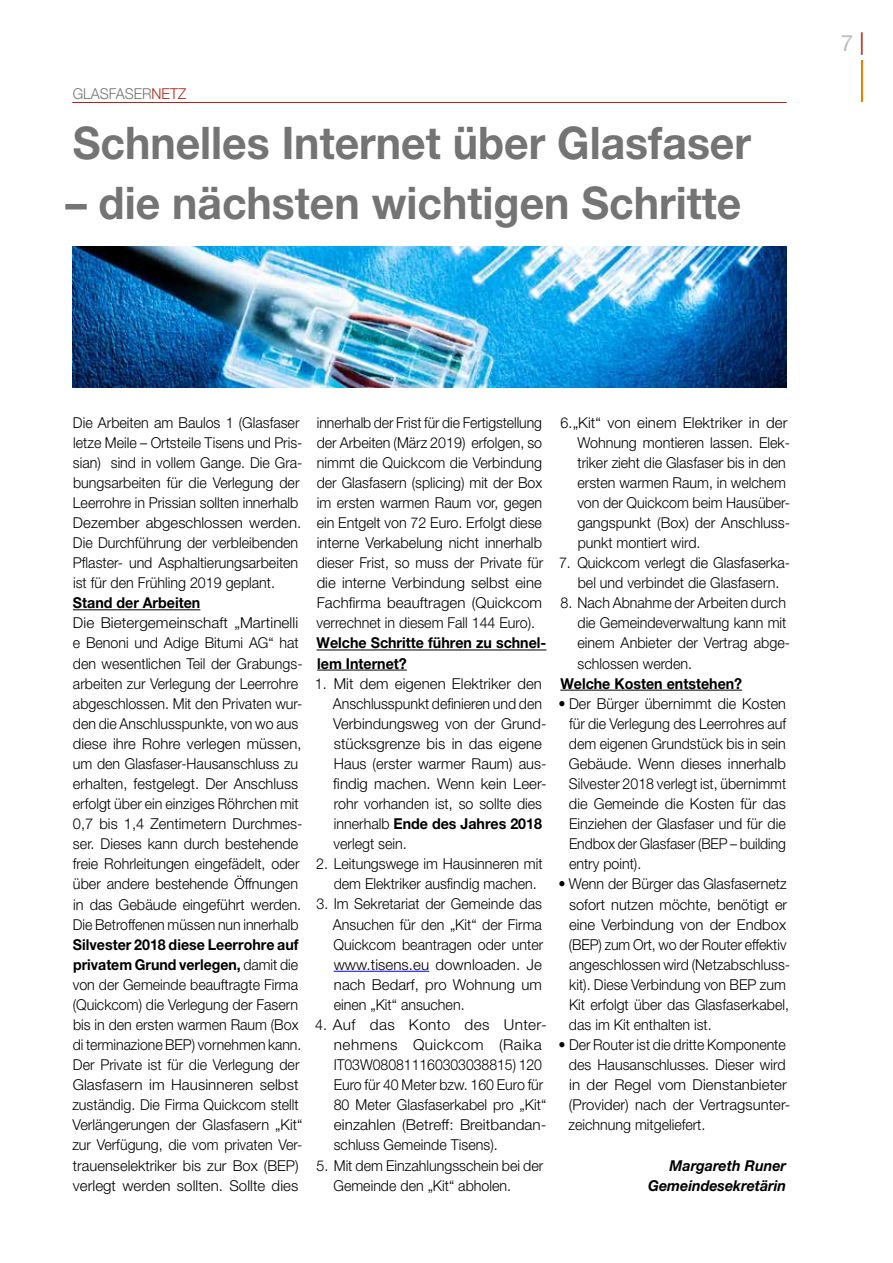
<style>
.page{position:relative;width:893px;height:1263px;background:#fff}
.page>*{position:absolute;margin:0;border:0;box-sizing:border-box;transform-origin:0 0}
.t1{font:700 45px "Helvetica Neue LT Pro";color:#757474;scale:.95 1}
.t2{font:22.5px "Helvetica Neue LT Pro";color:#bebebe}
.t3{font:300 15px/20.1px "Helvetica Neue LT Pro";color:#000;scale:.95 1}
.t4{font:300 15px/20.1px "Helvetica Neue LT Pro";color:#000;scale:.94 1}
.t5{font:300 15px/20.1px "Helvetica Neue LT Pro";color:#000}
.t6{font:700 15px/20.1px "Helvetica Neue LT Pro";color:#000;scale:.95 1}
.t7{font:italic 700 15px/20.1px "Helvetica Neue LT Pro";color:#000;text-align:right;scale:.95 1}
.t8{font:300 15px "Helvetica Neue LT Pro";color:#757474;scale:.95 1}
.s1{color:#b12417}
.s2{font-weight:700}
</style>
<div class="page">
<hr style="left:72px;top:102px;width:715px;height:1px;background:#b12417">
<hr style="left:73px;top:609px;width:127px;height:1px;background:#000">
<hr style="left:317px;top:650px;width:229px;height:1px;background:#000">
<hr style="left:317px;top:670px;width:90px;height:1px;background:#000">
<hr style="left:334px;top:971px;width:95px;height:1px;background:#00f">
<hr style="left:560px;top:690px;width:182px;height:1px;background:#000">
<img style="left:72px;top:247px;width:715px;height:140px">
<hr style="left:861px;top:60px;width:2px;height:42px;background:#ef7d00">
<p class="t8" style="left:73px;top:85px;width:121px">GLASFASER<span class="s1">NETZ</span></p>
<h1 class="t1" style="left:73px;top:115px;width:716px">Schnelles Internet über Glasfaser</h1>
<h1 class="t1" style="left:65px;top:175px;width:713px">– die nächsten wichtigen Schritte</h1>
<h2 class="t2" style="left:841px;top:30px;width:25px">7 <span class="s1">|</span></h2>
<p class="t3" style="left:73px;top:412px;width:243px">Die Arbeiten am Baulos 1 (Glasfaser letze Meile – Ortsteile Tisens und Pris&shy;sian) sind in vollem Gange. Die Gra&shy;bungsarbeiten für die Verlegung der Leerrohre in Prissian sollten innerhalb Dezember abgeschlossen werden.<br>Die Durchführung der verbleibenden Pflaster- und Asphaltierungsarbeiten ist für den Frühling 2019 geplant.</p>
<p class="t6" style="left:73px;top:592px;width:136px">Stand der Arbeiten</p>
<p class="t5" style="left:73px;top:613px;width:231px">Die Bietergemeinschaft „Martinelli e Benoni und Adige Bitumi AG“ hat den wesentlichen Teil der Grabungs&shy;arbeiten zur Verlegung der Leerrohre abgeschlossen. Mit den Privaten wur&shy;den die Anschlusspunkte, von wo aus diese ihre Rohre verlegen müssen, um den Glasfaser-Hausanschluss zu erhalten, festgelegt. Der Anschluss erfolgt über ein einziges Röhrchen mit 0,7 bis 1,4 Zentimetern Durchmes&shy;ser. Dieses kann durch bestehende freie Rohrleitungen eingefädelt, oder über andere bestehende Öffnungen in das Gebäude eingeführt werden.<br>Die Betroffenen müssen nun innerhalb</p>
<p class="t4" style="left:72px;top:934px;width:246px"><span class="s2">Silvester 2018 diese Leerrohre auf privatem Grund verlegen,</span> damit die von der Gemeinde beauftragte Firma (Quickcom) die Verlegung der Fasern bis in den ersten warmen Raum (Box di terminazione BEP) vornehmen kann.<br>Der Private ist für die Verlegung der Glasfasern im Hausinneren selbst zuständig. Die Firma Quickcom stellt Verlängerungen der Glasfasern „Kit“ zur Verfügung, die vom privaten Ver&shy;trauenselektriker bis zur Box (BEP) verlegt werden sollten. Sollte dies</p>
<p class="t4" style="left:317px;top:412px;width:243px;text-align:justify">innerhalb der Frist für die Fertigstellung der Arbeiten (März 2019) erfolgen, so nimmt die Quickcom die Verbindung der Glasfasern (splicing) mit der Box im ersten warmen Raum vor, gegen ein Entgelt von 72 Euro. Erfolgt diese interne Verkabelung nicht innerhalb dieser Frist, so muss der Private für die interne Verbindung selbst eine Fachfirma beauftragen (Quickcom verrechnet in diesem Fall 144 Euro).</p>
<p class="t6" style="left:317px;top:633px;width:243px">Welche Schritte führen zu schnel&shy;lem Internet?</p>
<p class="t3" style="left:333px;top:673px;width:226px;text-indent:-18px">1. Mit dem eigenen Elektriker den<br>Anschlusspunkt definieren und den<br>Verbindungsweg von der Grund&shy;stücksgrenze bis in das eigene<br>Haus (erster warmer Raum) aus&shy;findig machen. Wenn kein Leer&shy;rohr vorhanden ist, so sollte dies innerhalb <span class="s2">Ende des Jahres 2018 </span>verlegt sein.</p>
<p class="t3" style="left:334px;top:854px;width:221px;text-indent:-17px">2. Leitungswege im Hausinneren mit dem Elektriker ausfindig machen.</p>
<p class="t3" style="left:333px;top:894px;width:223px;text-align:justify;text-indent:-16px">3. Im Sekretariat der Gemeinde das Ansuchen für den „Kit“ der Firma Quickcom beantragen oder unter www.tisens.eu downloaden. Je nach Bedarf, pro Wohnung um einen „Kit“ ansuchen.</p>
<p class="t3" style="left:334px;top:1014px;width:226px;text-indent:-18px">4. Auf das Konto des Unter&shy;nehmens Quickcom (Raika<br>IT03W080811160303038815) 120<br>Euro für 40 Meter bzw. 160 Euro für<br>80 Meter Glasfaserkabel pro „Kit“ einzahlen (Betreff: Breitbandan&shy;schluss Gemeinde Tisens).</p>
<p class="t3" style="left:333px;top:1155px;width:222px;text-indent:-17px">5. Mit dem Einzahlungsschein bei der<br>Gemeinde den „Kit“ abholen.</p>
<p class="t3" style="left:577px;top:412px;width:226px;text-indent:-17px">6.„Kit“ von einem Elektriker in der<br>Wohnung montieren lassen. Elek&shy;triker zieht die Glasfaser bis in den ersten warmen Raum, in welchem von der Quickcom beim Hausüber&shy;gangspunkt (Box) der Anschluss&shy;punkt montiert wird.</p>
<p class="t3" style="left:559px;top:552px;width:245px;text-align:center">7. Quickcom verlegt die Glasfaserka&shy;bel und verbindet die Glasfasern.</p>
<p class="t3" style="left:577px;top:593px;width:225px;text-indent:-17px">8. Nach Abnahme der Arbeiten durch die Gemeindeverwaltung kann mit einem Anbieter der Vertrag abge&shy;schlossen werden.</p>
<p class="t6" style="left:560px;top:673px;width:193px">Welche Kosten entstehen?</p>
<p class="t3" style="left:569px;top:693px;width:230px;text-align:justify;text-indent:-10px">• Der Bürger übernimmt die Kosten für die Verlegung des Leerrohres auf dem eigenen Grundstück bis in sein Gebäude. Wenn dieses innerhalb Silvester 2018 verlegt ist, übernimmt die Gemeinde die Kosten für das Einziehen der Glasfaser und für die Endbox der Glasfaser (BEP – building entry point).</p>
<p class="t3" style="left:569px;top:874px;width:235px;text-indent:-10px">• Wenn der Bürger das Glasfasernetz sofort nutzen möchte, benötigt er eine Verbindung von der Endbox (BEP) zum Ort, wo der Router effektiv angeschlossen wird (Netzabschluss&shy;kit). Diese Verbindung von BEP zum Kit erfolgt über das Glasfaserkabel, das im Kit enthalten ist.</p>
<p class="t3" style="left:568px;top:1034px;width:235px;text-indent:-10px">• Der Router ist die dritte Komponente des Hausanschlusses. Dieser wird in der Regel vom Dienstanbieter (Provider) nach der Vertragsunter&shy;zeichnung mitgeliefert.</p>
<p class="t7" style="left:648px;top:1155px;width:147px">Margareth Runer<br>Gemeindesekretärin</p>
</div>
